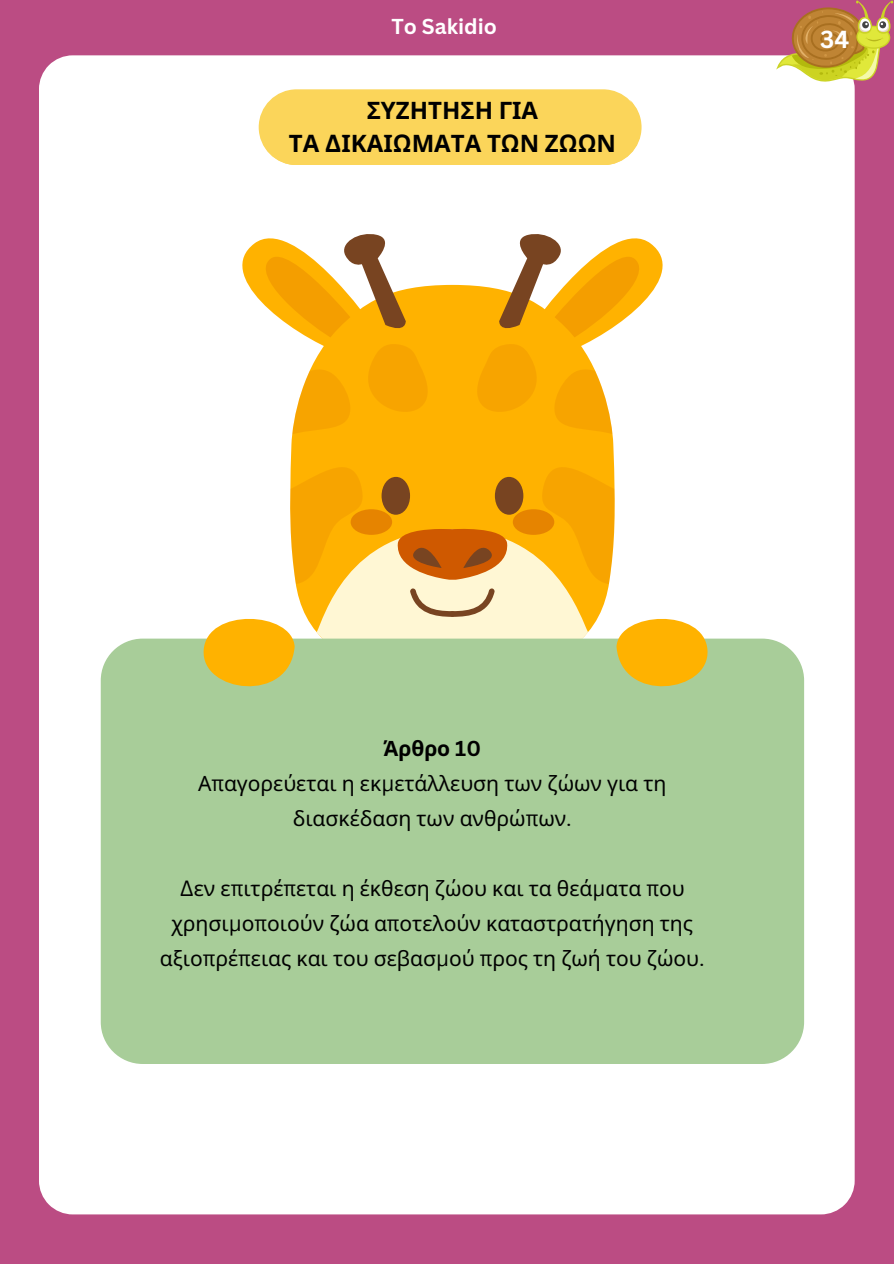
<style>
.page{position:relative;width:894px;height:1264px;background:#fff}
.page>*{position:absolute;margin:0;border:0;box-sizing:border-box;transform-origin:0 0}
.t1{font:700 24px/32.7px "Noto Sans";color:#000;text-align:center}
.t2{font:700 24px "Canva Sans";color:#fff}
.t3{font:21px/34.8px "Noto Sans";color:#000;text-align:center}
.t4{font:700 21px "Canva Sans";color:#fff}
.s1{font-family:"Canva Sans"}
.s2{font-weight:700}
.s3{font-family:"Canva Sans";font-weight:700}
</style>
<div class="page">
<div style="left:0;top:0;width:893px;height:1263px;background:#bb4c83"></div>
<div style="left:39px;top:55px;width:815px;height:1159px;background:#fff"></div>
<div style="left:101px;top:638px;width:702px;height:425px;background:#a8cd99;border-radius:42px"></div>
<svg style="left:200px;top:213px;width:510px;height:474px;background:#f2d180"></svg>
<div style="left:258px;top:89px;width:382px;height:76px;background:#fbd55a;border-radius:38px"></div>
<svg style="left:264px;top:100px;width:377px;height:65px"></svg>
<svg style="left:775px;top:1px;width:117px;height:84px"></svg>
<p class="t4" style="left:391px;top:12px;width:107px">To Sakidio</p>
<p class="t1" style="left:289px;top:94px;width:329px">ΣΥΖΗΤΗΣΗ ΓΙΑ<br>ΤΑ <span class="s1">Δ</span>ΙΚΑΙ<span class="s1">Ω</span>ΜΑΤΑ Τ<span class="s1">Ω</span>Ν Ζ<span class="s1">ΩΩ</span>Ν</p>
<p class="t2" style="left:820px;top:23px;width:31px">34</p>
<p class="t3" style="left:198px;top:730px;width:469px"><span class="s2">Άρθρο</span> <span class="s3">10<br></span>Α<span class="s1">π</span>αγορεύεται η εκ<span class="s1">μ</span>ετάλλευση των ζώων για τη διασκέδαση των ανθρώ<span class="s1">π</span>ων<span class="s1">.</span></p>
<p class="t3" style="left:160px;top:870px;width:546px"><span class="s1">Δ</span>εν ε<span class="s1">π</span>ιτρέ<span class="s1">π</span>εται η έκθεση ζώου και τα θεά<span class="s1">μ</span>ατα <span class="s1">π</span>ου χρησι<span class="s1">μ</span>ο<span class="s1">π</span>οιούν ζώα α<span class="s1">π</span>οτελούν καταστρατήγηση της αξιο<span class="s1">π</span>ρέ<span class="s1">π</span>ειας και του σεβασ<span class="s1">μ</span>ού <span class="s1">π</span>ρος τη ζωή του ζώου<span class="s1">.</span></p>
</div>
